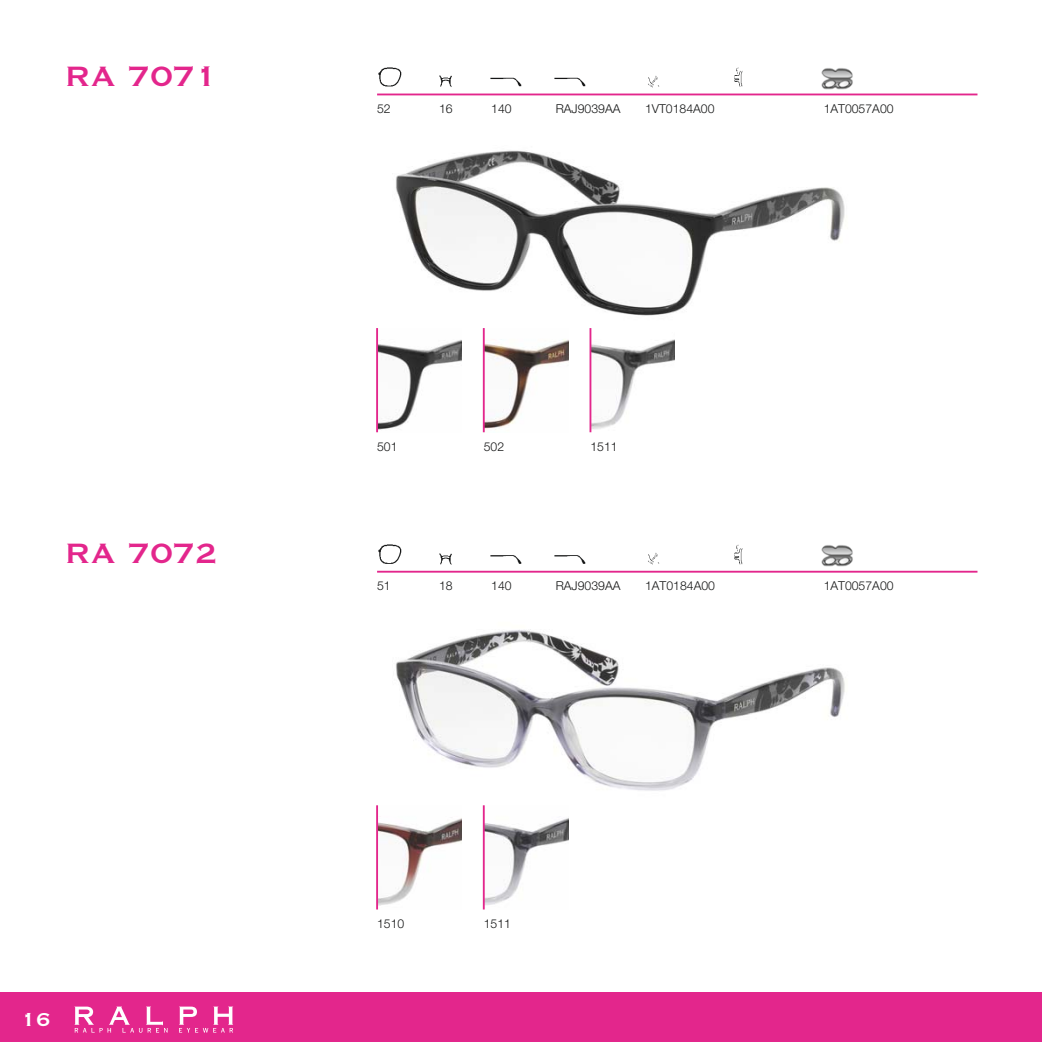
<style>
.page{position:relative;width:1042px;height:1042px;background:#fff}
.page>*{position:absolute;margin:0;border:0;box-sizing:border-box;transform-origin:0 0}
.t1{font:36.75px "Copperplate Thirty One BC";color:#e3268c}
.t2{font:24.5px "Copperplate Thirty One BC";color:#fff}
.t3{font:300 12.25px "Helvetica Neue LT Std";color:#151616}
</style>
<div class="page">
<div style="left:0;top:992px;width:1042px;height:50px;background:#e3268c"></div>
<svg style="left:74px;top:1006px;width:94px;height:26px"></svg>
<svg style="left:179px;top:1006px;width:54px;height:26px"></svg>
<img style="left:635px;top:75px;width:40px;height:21px">
<img style="left:719px;top:67px;width:39px;height:29px">
<img style="left:816px;top:68px;width:40px;height:28px">
<img style="left:440px;top:76px;width:42px;height:20px">
<img style="left:490px;top:77px;width:32px;height:19px">
<img style="left:555px;top:77px;width:31px;height:19px">
<img style="left:378px;top:67px;width:44px;height:29px">
<hr style="left:377px;top:94px;width:600px;height:1px;background:#e3268c">
<img style="left:396px;top:150px;width:449px;height:183px">
<img style="left:378px;top:328px;width:83px;height:102px">
<hr style="left:376px;top:328px;width:2px;height:104px;background:#e3268c">
<img style="left:485px;top:328px;width:83px;height:101px">
<hr style="left:483px;top:328px;width:2px;height:104px;background:#e3268c">
<img style="left:591px;top:328px;width:84px;height:104px">
<hr style="left:589px;top:328px;width:2px;height:104px;background:#e3268c">
<img style="left:635px;top:552px;width:40px;height:21px">
<img style="left:719px;top:544px;width:39px;height:29px">
<img style="left:816px;top:545px;width:40px;height:28px">
<img style="left:440px;top:553px;width:41px;height:20px">
<img style="left:490px;top:555px;width:32px;height:18px">
<img style="left:555px;top:555px;width:31px;height:18px">
<img style="left:378px;top:544px;width:44px;height:29px">
<hr style="left:377px;top:571px;width:600px;height:1px;background:#e3268c">
<img style="left:396px;top:629px;width:449px;height:181px">
<img style="left:378px;top:805px;width:83px;height:101px">
<hr style="left:376px;top:805px;width:2px;height:104px;background:#e3268c">
<img style="left:485px;top:805px;width:83px;height:100px">
<hr style="left:483px;top:805px;width:2px;height:104px;background:#e3268c">
<h1 class="t1" style="left:64px;top:52px;width:155px">RA 7071</h1>
<h1 class="t1" style="left:64px;top:529px;width:155px">RA 7072</h1>
<h2 class="t2" style="left:21px;top:1002px;width:31px">16</h2>
<p class="t3" style="left:377px;top:102px;width:15px">52</p>
<p class="t3" style="left:439px;top:102px;width:15px">16</p>
<p class="t3" style="left:556px;top:102px;width:66px">RAJ9039AA</p>
<p class="t3" style="left:491px;top:102px;width:22px">140</p>
<p class="t3" style="left:645px;top:102px;width:71px">1VT0184A00</p>
<p class="t3" style="left:823px;top:102px;width:71px">1AT0057A00</p>
<p class="t3" style="left:377px;top:439px;width:22px">501</p>
<p class="t3" style="left:484px;top:439px;width:22px">502</p>
<p class="t3" style="left:590px;top:439px;width:29px">1511</p>
<p class="t3" style="left:377px;top:579px;width:15px">51</p>
<p class="t3" style="left:439px;top:579px;width:15px">18</p>
<p class="t3" style="left:556px;top:579px;width:66px">RAJ9039AA</p>
<p class="t3" style="left:491px;top:579px;width:22px">140</p>
<p class="t3" style="left:645px;top:579px;width:71px">1AT0184A00</p>
<p class="t3" style="left:823px;top:579px;width:71px">1AT0057A00</p>
<p class="t3" style="left:377px;top:917px;width:29px">1510</p>
<p class="t3" style="left:484px;top:917px;width:29px">1511</p>
</div>
